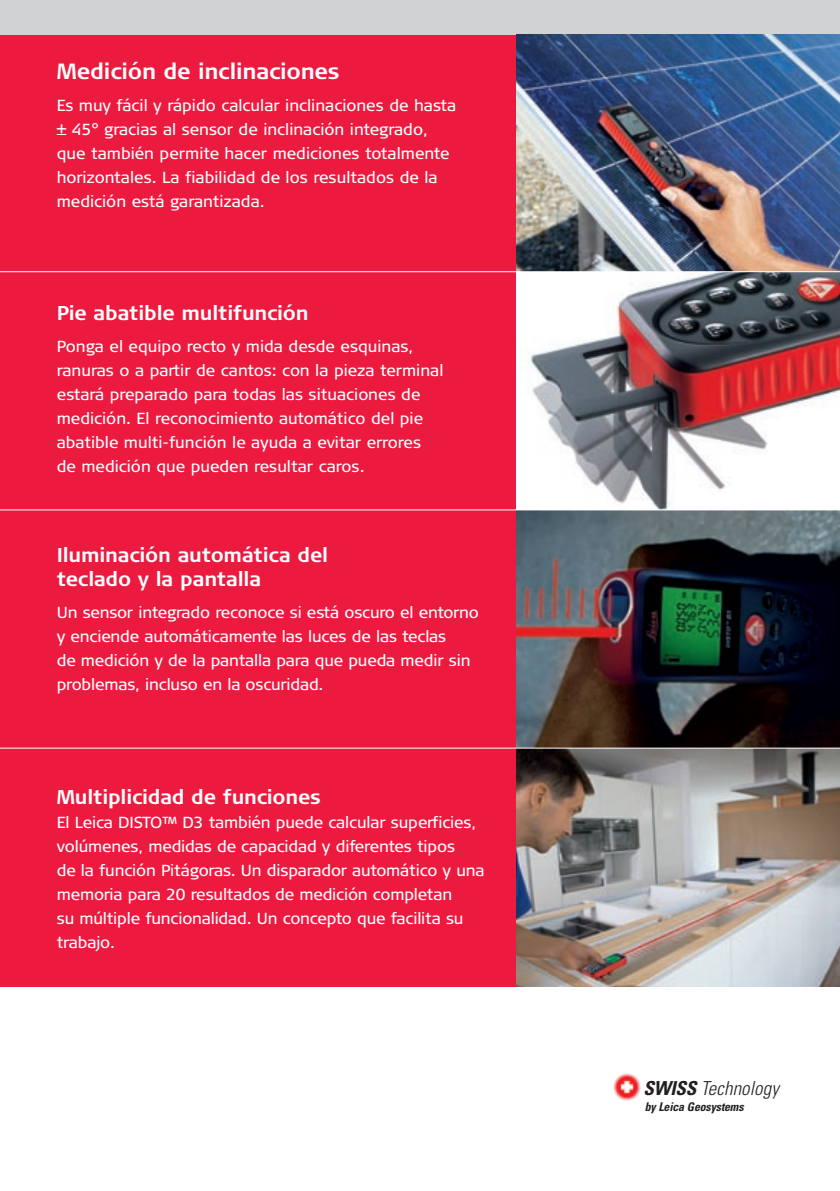
<style>
.page{position:relative;width:840px;height:1191px;background:#fff}
.page>*{position:absolute;margin:0;border:0;box-sizing:border-box;transform-origin:0 0}
.t1{font:700 22px "Signa Column";letter-spacing:-.01em;color:#fff}
.t2{font:700 20px/24px "Signa Column";letter-spacing:-.01em;color:#fff}
.t3{font:italic 300 condensed 19.2px "Univers";letter-spacing:.01em;color:#231f20}
.t4{font:16px/24px "Signa Column";letter-spacing:-.01em;color:#fff}
.t5{font:italic 700 condensed 12px "Univers";letter-spacing:-.01em;color:#231f20}
.s1{font-weight:700}
</style>
<div class="page">
<div style="left:0;top:34px;width:839px;height:952px;background:#ed1a40"></div>
<div style="left:0;top:0;width:839px;height:34px;background:#d1d2d4"></div>
<img style="left:612px;top:1073px;width:28px;height:28px;border-radius:50%">
<img style="left:516px;top:34px;width:323px;height:952px">
<hr style="left:0;top:271px;width:839px;height:1px;background:#fff">
<hr style="left:0;top:509px;width:839px;height:1px;background:#fff">
<hr style="left:0;top:747px;width:839px;height:1px;background:#fff">
<h1 class="t1" style="left:57px;top:59px;width:284px">Medición de inclinaciones</h1>
<p class="t4" style="left:57px;top:94px;width:401px">Es muy fácil y rápido calcular inclinaciones de hasta ± 45° gracias al sensor de inclinación integrado, que también permite hacer mediciones totalmente horizontales. La fiabilidad de los resultados de la medición está garantizada.</p>
<p class="t2" style="left:57px;top:301px;width:253px">Pie abatible multifunción</p>
<p class="t4" style="left:57px;top:334px;width:388px">Ponga el equipo recto y mida desde esquinas, ranuras o a partir de cantos: con la pieza terminal estará preparado para todas las situaciones de medición. El reconocimiento automático del pie abatible multi-función le ayuda a evitar errores de medición que pueden resultar caros.</p>
<p class="t2" style="left:57px;top:543px;width:273px">I luminación automática del teclado y la pantalla</p>
<p class="t4" style="left:57px;top:600px;width:423px">Un sensor integrado reconoce si está oscuro el entorno y enciende automáticamente las luces de las teclas<br>de medición y de la pantalla para que pueda medir sin problemas, incluso en la oscuridad.</p>
<p class="t2" style="left:57px;top:784px;width:265px">Multiplicidad de funciones</p>
<p class="t4" style="left:57px;top:810px;width:429px">El Leica DISTO™ D3 también puede calcular superficies, volúmenes, medidas de capacidad y diferentes tipos<br>de la función Pitágoras. Un disparador automático y una memoria para 20 resultados de medición completan<br>su múltiple funcionalidad. Un concepto que facilita su trabajo.</p>
<p class="t3" style="left:643px;top:1076px;width:137px"><span class="s1">SWISS</span> Technology</p>
<p class="t5" style="left:644px;top:1099px;width:100px">by Leica Geosystems</p>
</div>
